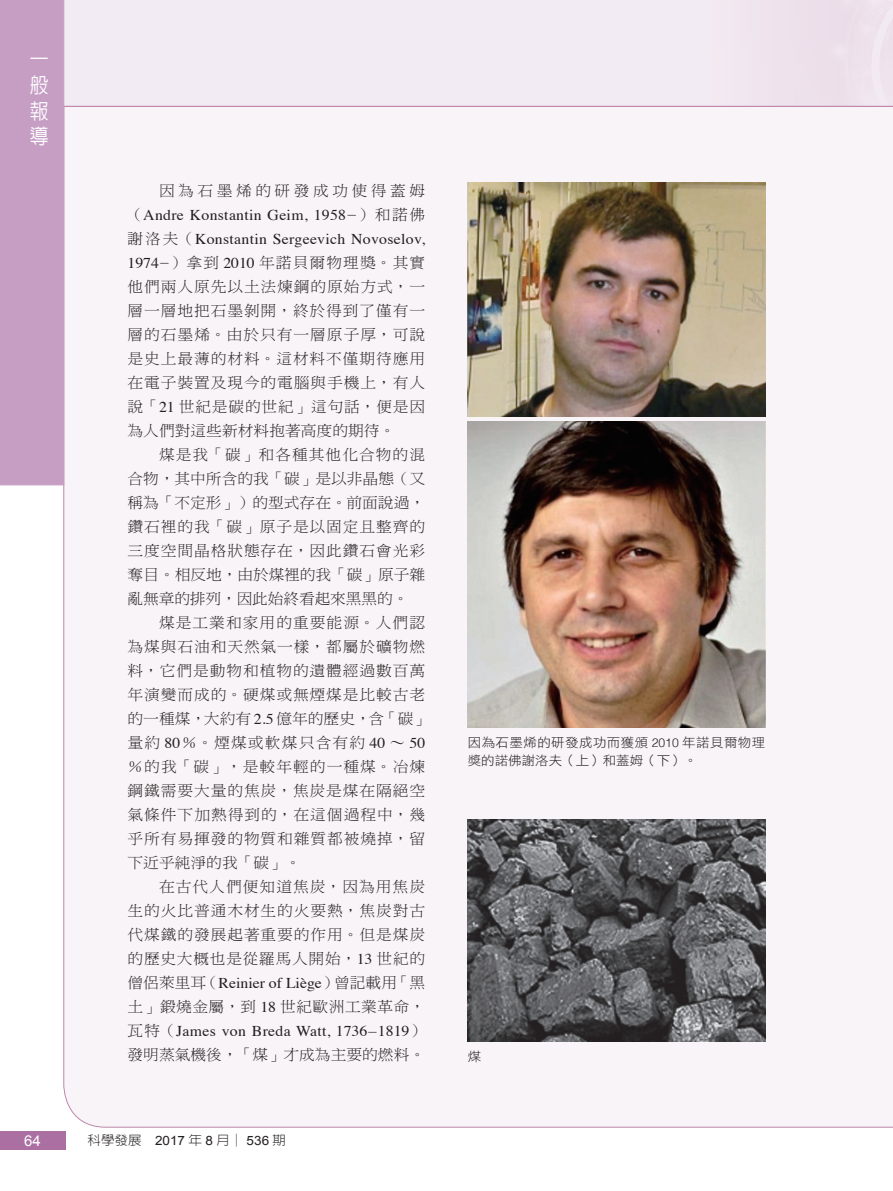
<style>
.page{position:relative;width:893px;height:1191px;background:#fff}
.page>*{position:absolute;margin:0;border:0;box-sizing:border-box;transform-origin:0 0}
.t1{font:500 21px/25.7px "AR New Hei B5";color:#fff;text-align:justify;scale:.9 1}
.A_內文{font:15px/24px "DF Ming Std W3";letter-spacing:.055em;color:#231f20;text-align:justify;scale:1.05 1}
.t2{font:15px "Arial";color:#fff}
.圖說{font:12.9px/18px "DF Hei Std W3";letter-spacing:.03em;color:#231f20;scale:1.05 1}
.t3{font:300 12.9px "AR New Hei B5";color:#231f20;scale:1.05 1}
.s1{font-family:"Times"}
.s2{font-family:"Hira Min Pro W3"}
.s3{font-family:"Arial";font-weight:400}
.s4{font-family:"Helvetica";font-weight:300;font-size:12.3px}
</style>
<div class="page">
<div style="left:63px;top:107px;width:830px;height:1021px;background:#f8f4f7"></div>
<hr style="left:0;top:106px;width:893px;height:1px;background:#b6769f">
<div style="left:0;top:0;width:64px;height:485px;background:#c69ec4"></div>
<div style="left:0;top:1131px;width:65px;height:18px;background:#ab6fa1"></div>
<img style="left:468px;top:819px;width:297px;height:222px">
<img style="left:468px;top:421px;width:297px;height:306px">
<img style="left:468px;top:183px;width:297px;height:234px">
<h1 class="t1" style="left:30px;top:47px;width:22px">一般報導</h1>
<p class="A_內文" style="left:128px;top:178px;width:285px;text-indent:31px">因為石墨烯的研發成功使得蓋姆（<span class="s1">Andre Konstantin Geim, 1958</span><span class="s2">−</span>）和諾佛謝洛夫（<span class="s1">Konstantin Sergeevich Novoselov, 1974</span><span class="s2">−</span>）拿到 <span class="s1">2010</span> 年諾貝爾物理獎。其實他們兩人原先以土法煉鋼的原始方式，一層一層地把石墨剝開，終於得到了僅有一層的石墨烯。由於只有一層原子厚，可說是史上最薄的材料。這材料不僅期待應用在電子裝置及現今的電腦與手機上，有人說「<span class="s1">21</span> 世紀是碳的世紀」這句話，便是因為人們對這些新材料抱著高度的期待。</p>
<p class="A_內文" style="left:128px;top:442px;width:285px;text-indent:31px">煤是我「碳」和各種其他化合物的混合物，其中所含的我「碳」是以非晶態（又稱為「不定形」）的型式存在。前面說過，鑽石裡的我「碳」原子是以固定且整齊的三度空間晶格狀態存在，因此鑽石會光彩奪目。相反地，由於煤裡的我「碳」原子雜亂無章的排列，因此始終看起來黑黑的。</p>
<p class="A_內文" style="left:128px;top:610px;width:289px;text-align:left;text-indent:31px">煤是工業和家用的重要能源。人們認為煤與石油和天然氣一樣，都屬於礦物燃料，它們是動物和植物的遺體經過數百萬年演變而成的。硬煤或無煙煤是比較古老的一種煤，大約有 <span class="s1">2.5</span> 億年的歷史，含「碳」量約 <span class="s1">80</span>％。煙煤或軟煤只含有約 <span class="s1">40</span> ∼ <span class="s1">50</span>％的我「碳」，是較年輕的一種煤。冶煉鋼鐵需要大量的焦炭，焦炭是煤在隔絕空氣條件下加熱得到的，在這個過程中，幾乎所有易揮發的物質和雜質都被燒掉，留下近乎純淨的我「碳」。</p>
<p class="A_內文" style="left:128px;top:874px;width:285px;text-indent:31px">在古代人們便知道焦炭，因為用焦炭生的火比普通木材生的火要熱，焦炭對古代煤鐵的發展起著重要的作用。但是煤炭的歷史大概也是從羅馬人開始，<span class="s1">13</span> 世紀的僧侶萊里耳（<span class="s1">Reinier of Liège</span>）曾記載用「黑土」鍛燒金屬，到 <span class="s1">18</span> 世紀歐洲工業革命，瓦特（<span class="s1">James von Breda Watt, 1736</span><span class="s2">−</span><span class="s1">1819</span>）發明蒸氣機後，「煤」才成為主要的燃料。</p>
<p class="t2" style="left:24px;top:1131px;width:18px">64</p>
<p class="t3" style="left:88px;top:1134px;width:190px">科學發展 <span class="s3">2017</span> 年 <span class="s3">8</span> 月│ <span class="s3">536</span> 期</p>
<p class="圖說" style="left:468px;top:733px;width:285px">因為石墨烯的研發成功而獲頒 <span class="s4">2010</span> 年諾貝爾物理獎的諾佛謝洛夫（上）和蓋姆（下）。</p>
<p class="圖說" style="left:468px;top:1047px;width:14px">煤</p>
</div>
